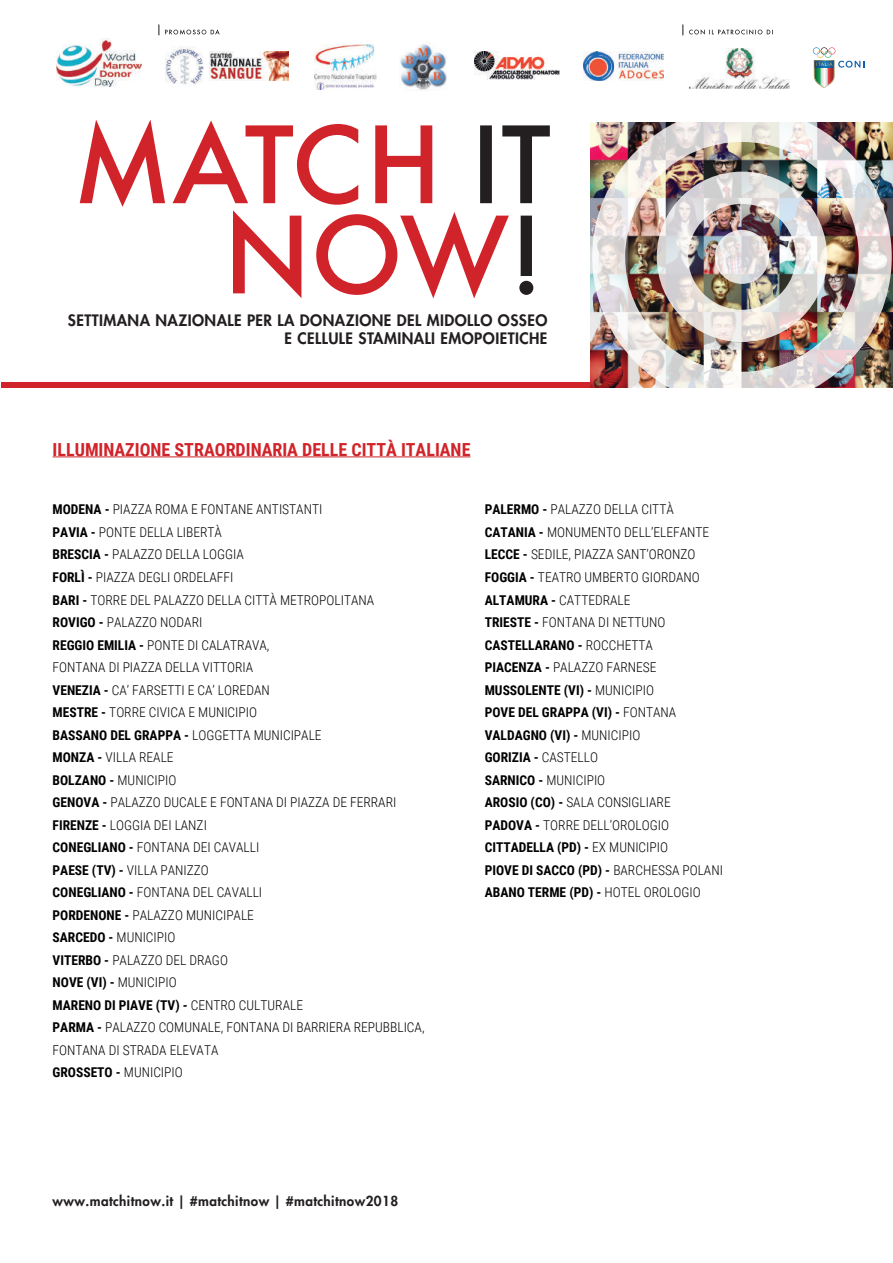
<style>
.page{position:relative;width:893px;height:1263px;background:#fff}
.page>*{position:absolute;margin:0;border:0;box-sizing:border-box;transform-origin:0 0}
.t1{font:700 18px "Roboto Condensed";color:#d1232a}
.t2{font:800 15.3px/18.5px "Futura Std";letter-spacing:.03em;color:#231f20;text-align:right}
.t3{font:300 13.5px/22.5px "Roboto Condensed";color:#000}
.t4{font:800 13.5px "Futura Std";letter-spacing:.03em;color:#231f20}
.s1{font-weight:700}
</style>
<div class="page">
<div style="left:2px;top:382px;width:891px;height:5px;background:#d1232a"></div>
<svg style="left:80px;top:120px;width:470px;height:178px"></svg>
<hr style="left:53px;top:456px;width:417px;height:1px;background:#d1232a">
<img style="left:592px;top:122px;width:300px;height:266px">
<img style="left:689px;top:48px;width:101px;height:40px">
<svg style="left:683px;top:24px;width:90px;height:11px"></svg>
<svg style="left:159px;top:24px;width:61px;height:11px"></svg>
<img style="left:315px;top:45px;width:62px;height:44px">
<img style="left:57px;top:39px;width:84px;height:48px">
<img style="left:400px;top:44px;width:46px;height:46px">
<img style="left:475px;top:51px;width:84px;height:29px">
<img style="left:210px;top:52px;width:78px;height:29px">
<img style="left:166px;top:46px;width:37px;height:38px">
<img style="left:583px;top:51px;width:81px;height:29px">
<svg style="left:813px;top:47px;width:51px;height:41px"></svg>
<p class="t2" style="left:68px;top:311px;width:481px">SETTIMANA NAZIONALE PER LA DONAZIONE DEL MIDOLLO OSSEO<br>E CELLULE STAMINALI EMOPOIETICHE</p>
<h1 class="t1" style="left:53px;top:437px;width:419px">ILLUMINAZIONE STRAORDINARIA DELLE CITTÀ ITALIANE</h1>
<p class="t3" style="left:53px;top:498px;width:373px"><span class="s1">MODENA -</span> PIAZZA ROMA E FONTANE ANTISTANTI<br><span class="s1">PAVIA -</span> PONTE DELLA LIBERTÀ<br><span class="s1">BRESCIA -</span> PALAZZO DELLA LOGGIA<br><span class="s1">FORLÌ -</span> PIAZZA DEGLI ORDELAFFI<br><span class="s1">BARI -</span> TORRE DEL PALAZZO DELLA CITTÀ METROPOLITANA<br><span class="s1">ROVIGO -</span> PALAZZO NODARI<br><span class="s1">REGGIO EMILIA -</span> PONTE DI CALATRAVA,<br>FONTANA DI PIAZZA DELLA VITTORIA<br><span class="s1">VENEZIA -</span> CA’ FARSETTI E CA’ LOREDAN<br><span class="s1">MESTRE -</span> TORRE CIVICA E MUNICIPIO<br><span class="s1">BASSANO DEL GRAPPA -</span> LOGGETTA MUNICIPALE<br><span class="s1">MONZA -</span> VILLA REALE<br><span class="s1">BOLZANO -</span> MUNICIPIO<br><span class="s1">GENOVA -</span> PALAZZO DUCALE E FONTANA DI PIAZZA DE FERRARI<br><span class="s1">FIRENZE -</span> LOGGIA DEI LANZI<br><span class="s1">CONEGLIANO -</span> FONTANA DEI CAVALLI<br><span class="s1">PAESE (TV) -</span> VILLA PANIZZO<br><span class="s1">CONEGLIANO -</span> FONTANA DEL CAVALLI<br><span class="s1">PORDENONE -</span> PALAZZO MUNICIPALE<br><span class="s1">SARCEDO -</span> MUNICIPIO<br><span class="s1">VITERBO -</span> PALAZZO DEL DRAGO<br><span class="s1">NOVE (VI) -</span> MUNICIPIO<br><span class="s1">MARENO DI PIAVE (TV) -</span> CENTRO CULTURALE<br><span class="s1">PARMA -</span> PALAZZO COMUNALE, FONTANA DI BARRIERA REPUBBLICA,<br>FONTANA DI STRADA ELEVATA<br><span class="s1">GROSSETO -</span> MUNICIPIO</p>
<p class="t3" style="left:485px;top:498px;width:240px"><span class="s1">PALERMO -</span> PALAZZO DELLA CITTÀ<br><span class="s1">CATANIA -</span> MONUMENTO DELL’ELEFANTE<br><span class="s1">LECCE -</span> SEDILE, PIAZZA SANT’ORONZO<br><span class="s1">FOGGIA -</span> TEATRO UMBERTO GIORDANO<br><span class="s1">ALTAMURA -</span> CATTEDRALE<br><span class="s1">TRIESTE -</span> FONTANA DI NETTUNO<br><span class="s1">CASTELLARANO -</span> ROCCHETTA<br><span class="s1">PIACENZA -</span> PALAZZO FARNESE<br><span class="s1">MUSSOLENTE (VI) -</span> MUNICIPIO<br><span class="s1">POVE DEL GRAPPA (VI) -</span> FONTANA<br><span class="s1">VALDAGNO (VI) -</span> MUNICIPIO<br><span class="s1">GORIZIA -</span> CASTELLO<br><span class="s1">SARNICO -</span> MUNICIPIO<br><span class="s1">AROSIO (CO) -</span> SALA CONSIGLIARE<br><span class="s1">PADOVA -</span> TORRE DELL’OROLOGIO<br><span class="s1">CITTADELLA (PD) -</span> EX MUNICIPIO<br><span class="s1">PIOVE DI SACCO (PD) -</span> BARCHESSA POLANI<br><span class="s1">ABANO TERME (PD) -</span> HOTEL OROLOGIO</p>
<p class="t4" style="left:53px;top:1192px;width:347px">www.matchitnow.it | #matchitnow | #matchitnow2018</p>
</div>
